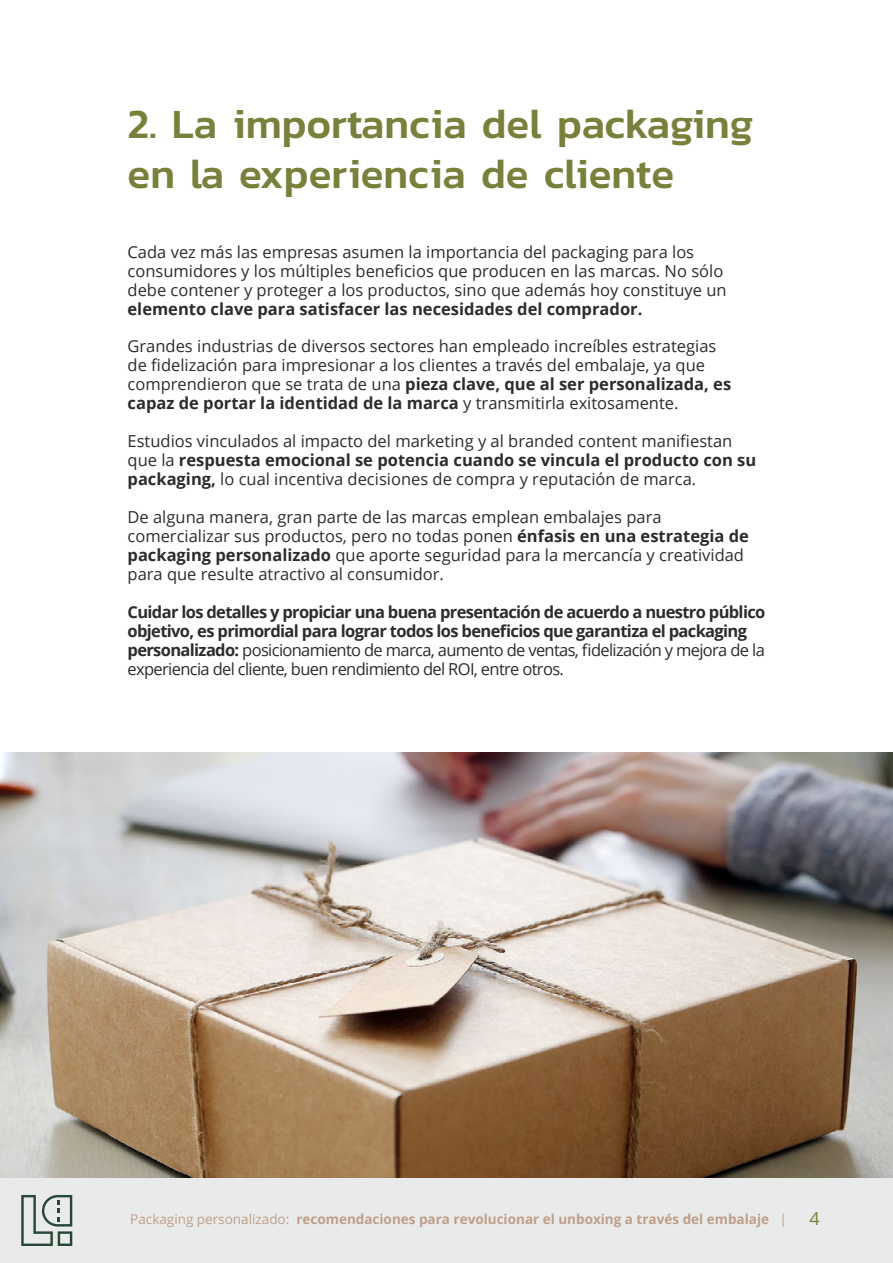
<style>
.page{position:relative;width:893px;height:1263px;background:#fff}
.page>*{position:absolute;margin:0;border:0;box-sizing:border-box;transform-origin:0 0}
.t1{font:500 42px/50.4px "Kanit";color:#79803b}
.t2{font:16.5px/19px "Open Sans";color:#2c2c2d}
.t3{font:700 16.5px/18.9px "Open Sans";letter-spacing:-.04em;color:#2c2c2d}
.t4{font:700 16.5px "Open Sans";color:#2c2c2d}
.t5{font:700 13.5px "Open Sans";color:#c09e89}
.s1{font-weight:700}
.s2{font-weight:400}
.s3{font-weight:400;font-size:18px;color:#79803b}
</style>
<div class="page">
<div style="left:0;top:1178px;width:893px;height:85px;background:#e8ebea"></div>
<svg style="left:21px;top:1195px;width:51px;height:51px"></svg>
<img style="left:0;top:753px;width:893px;height:425px">
<h1 class="t1" style="left:128px;top:97px;width:627px">2. La importancia del packaging en la experiencia de cliente</h1>
<p class="t2" style="left:128px;top:242px;width:601px">Cada vez más las empresas asumen la importancia del packaging para los consumidores y los múltiples beneficios que producen en las marcas. No sólo debe contener y proteger a los productos, sino que además hoy constituye un</p>
<p class="t4" style="left:128px;top:297px;width:516px">elemento clave para satisfacer las necesidades del comprador.</p>
<p class="t2" style="left:128px;top:337px;width:605px">Grandes industrias de diversos sectores han empleado increíbles estrategias de fidelización para impresionar a los clientes a través del embalaje, ya que comprendieron que se trata de una <span class="s1">pieza clave, que al ser personalizada, es capaz de portar la identidad de la marca</span> y transmitirla exitosamente.</p>
<p class="t2" style="left:128px;top:431px;width:630px">Estudios vinculados al impacto del marketing y al branded content manifiestan que la <span class="s1">respuesta emocional se potencia cuando se vincula el producto con su packaging,</span> lo cual incentiva decisiones de compra y reputación de marca.</p>
<p class="t2" style="left:128px;top:507px;width:623px">De alguna manera, gran parte de las marcas emplean embalajes para comercializar sus productos, pero no todas ponen <span class="s1">énfasis en una estrategia de packaging personalizado</span> que aporte seguridad para la mercancía y creatividad para que resulte atractivo al consumidor.</p>
<p class="t3" style="left:128px;top:602px;width:639px">Cuidar los detalles y propiciar una buena presentación de acuerdo a nuestro público objetivo, es primordial para lograr todos los beneficios que garantiza el packaging personalizado: <span class="s2">posicionamiento de marca, aumento de ventas, fidelización y mejora de la experiencia del cliente, buen rendimiento del ROI, entre otros.</span></p>
<p class="t5" style="left:130px;top:1209px;width:691px"><span class="s2">Packaging personalizado:</span> recomendaciones para revolucionar el unboxing a través del embalaje <span class="s2">|</span> <span class="s3">4</span></p>
</div>
